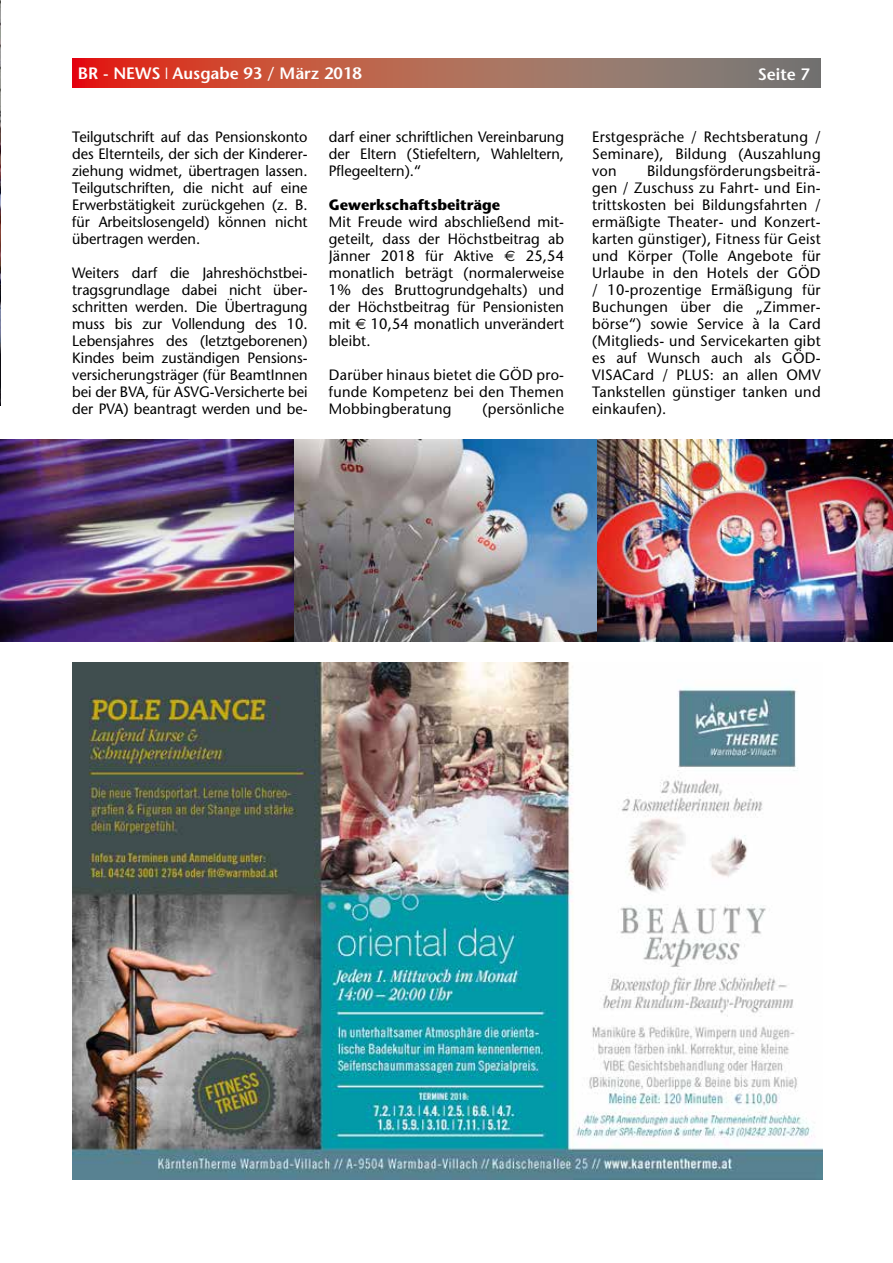
<style>
.page{position:relative;width:893px;height:1263px;background:#fff}
.page>*{position:absolute;margin:0;border:0;box-sizing:border-box;transform-origin:0 0}
.t1{font:600 16.5px "Stone Sans";color:#fff}
.t2{font:15px/17px "Stone Sans";letter-spacing:.01em;color:#000;text-align:justify}
.t3{font:700 15px "Stone Sans";color:#000}
.s1{font-family:"Euro Sans"}
</style>
<div class="page">
<svg style="left:72px;top:59px;width:749px;height:29px;background:#af6051"></svg>
<img style="left:596px;top:440px;width:297px;height:201px">
<img style="left:1px;top:440px;width:294px;height:201px">
<img style="left:295px;top:440px;width:301px;height:201px">
<img style="left:0;top:0;width:1px;height:406px">
<img style="left:72px;top:662px;width:750px;height:517px">
<p class="t1" style="left:78px;top:63px;width:286px">BR - NEWS ❘ Ausgabe 93 / März 2018</p>
<p class="t1" style="left:758px;top:64px;width:54px">Seite 7</p>
<p class="t2" style="left:72px;top:128px;width:237px">Teilgutschrift auf das Pensionskonto des Elternteils, der sich der Kinderer&shy;ziehung widmet, übertragen lassen.<br>Teilgutschriften, die nicht auf eine Erwerbstätigkeit zurückgehen (z. B. für Arbeitslosengeld) können nicht übertragen werden.</p>
<p class="t2" style="left:72px;top:264px;width:237px">Weiters darf die Jahreshöchstbei&shy;tragsgrundlage dabei nicht über&shy;schritten werden. Die Übertragung muss bis zur Vollendung des 10.<br>Lebensjahres des (letztgeborenen)<br>Kindes beim zuständigen Pensions&shy;versicherungsträger (für BeamtInnen bei der BVA, für ASVG-Versicherte bei der PVA) beantragt werden und be-</p>
<p class="t2" style="left:329px;top:128px;width:237px">darf einer schriftlichen Vereinbarung der Eltern (Stiefeltern, Wahleltern, Pflegeeltern).“</p>
<p class="t3" style="left:329px;top:195px;width:173px">Gewerkschaftsbeiträge</p>
<p class="t2" style="left:329px;top:213px;width:237px">Mit Freude wird abschließend mit&shy;geteilt, dass der Höchstbeitrag ab Jänner 2018 für Aktive <span class="s1">€</span> 25,54 monatlich beträgt (normalerweise 1% des Bruttogrundgehalts) und der Höchstbeitrag für Pensionisten mit <span class="s1">€</span> 10,54 monatlich unverändert bleibt.</p>
<p class="t2" style="left:329px;top:366px;width:237px">Darüber hinaus bietet die GÖD pro&shy;funde Kompetenz bei den Themen Mobbingberatung</p>
<p class="t2" style="left:482px;top:400px;width:83px">(persönliche</p>
<p class="t2" style="left:592px;top:128px;width:230px">Erstgespräche / Rechtsberatung / Seminare), Bildung (Auszahlung von</p>
<p class="t2" style="left:592px;top:162px;width:230px;text-indent:55px">Bildungsförderungsbeiträ&shy;gen / Zuschuss zu Fahrt- und Ein&shy;trittskosten bei Bildungsfahrten / ermäßigte Theater- und Konzert&shy;karten günstiger), Fitness für Geist und Körper (Tolle Angebote für Urlaube in den Hotels der GÖD / 10-prozentige Ermäßigung für Buchungen über die „Zimmer&shy;börse“) sowie Service à la Card (Mitglieds- und Servicekarten gibt es auf Wunsch auch als GÖD-VISACard / PLUS: an allen OMV Tankstellen günstiger tanken und einkaufen).</p>
</div>
